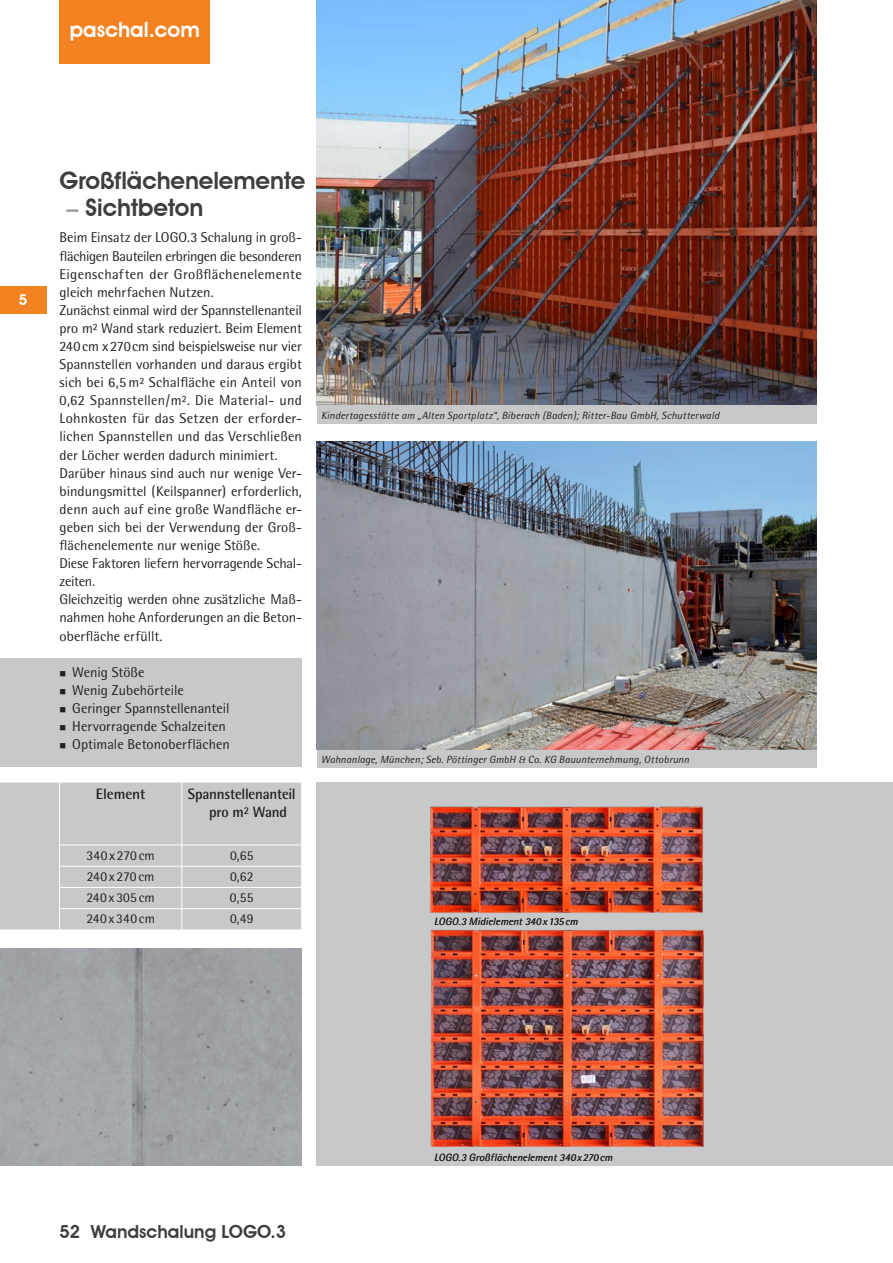
<style>
.page{position:relative;width:893px;height:1263px;background:#fff}
.page>*{position:absolute;margin:0;border:0;box-sizing:border-box;transform-origin:0 0}
.t1{font:600 24px "Avant Garde IT Cby BT";letter-spacing:-.005em;color:#3e3e3f}
.t2{font:600 21px "Avant Garde IT Cby BT";color:#fff}
.t3{font:600 18px "Avant Garde IT Cby BT";color:#3e3e3f}
.Fließ_eingerückt{font:700 15px/18px "Rotis Semi Sans";letter-spacing:-.015em;color:#231f20}
.t4{font:600 15px "Avant Garde IT Cby BT";color:#fff}
.Fließtext{font:14.25px/18.1px "Rotis Semi Sans";letter-spacing:-.005em;color:#231f20;text-align:justify}
.Fließ_eingerückt-2{font:14.25px "Rotis Semi Sans";color:#231f20}
.Fließ_eingerückt-3{font:13.5px "Rotis Semi Sans";letter-spacing:.015em;color:#231f20}
.Fließ_eingerückt-4{font:13.5px "Rotis Semi Sans";letter-spacing:.035em;color:#231f20}
.Bildunterschriften{font:italic 10.5px "Rotis Semi Sans";letter-spacing:.01em;color:#231f20}
.s1{color:#939598}
</style>
<div class="page">
<div style="left:60px;top:0;width:150px;height:64px;background:#f58220"></div>
<div style="left:317px;top:782px;width:576px;height:383px;background:#c7c8ca"></div>
<img style="left:430px;top:806px;width:273px;height:107px">
<img style="left:430px;top:929px;width:274px;height:218px">
<img style="left:317px;top:0;width:499px;height:405px">
<img style="left:317px;top:441px;width:499px;height:308px">
<div style="left:317px;top:405px;width:499px;height:18px;background:#c7c8ca"></div>
<div style="left:317px;top:749px;width:499px;height:18px;background:#c7c8ca"></div>
<div style="left:0;top:782px;width:301px;height:148px;background:#c7c8ca"></div>
<div style="left:0;top:659px;width:302px;height:108px;background:#c7c8ca"></div>
<img style="left:0;top:948px;width:302px;height:217px">
<div style="left:0;top:286px;width:47px;height:27px;background:#f58220"></div>
<h2 class="t2" style="left:70px;top:17px;width:132px">paschal.com</h2>
<p class="t4" style="left:19px;top:291px;width:10px">5</p>
<p class="t1" style="left:60px;top:166px;width:247px">Großflächenelemente</p>
<p class="t1" style="left:67px;top:193px;width:138px"><span class="s1">–</span> Sichtbeton</p>
<p class="Fließtext" style="left:60px;top:228px;width:244px">Beim Einsatz der LOGO.3 Schalung in groß&shy;flächigen Bauteilen erbringen die besonderen Eigenschaften der Großflächenelemente gleich mehrfachen Nutzen.</p>
<p class="Fließtext" style="left:60px;top:301px;width:244px">Zunächst einmal wird der Spannstellenanteil pro m² Wand stark reduziert. Beim Element 240cm x270cm sind beispielsweise nur vier Spannstellen vorhanden und daraus ergibt sich bei 6,5m² Schalfläche ein Anteil von 0,62 Spannstellen/m². Die Material- und Lohnkosten für das Setzen der erforder&shy;lichen Spannstellen und das Verschließen der Löcher werden dadurch minimiert.</p>
<p class="Fließtext" style="left:60px;top:464px;width:244px">Darüber hinaus sind auch nur wenige Ver&shy;bindungsmittel (Keilspanner) erforderlich, denn auch auf eine große Wandfläche er&shy;geben sich bei der Verwendung der Groß&shy;flächenelemente nur wenige Stöße.</p>
<p class="Fließtext" style="left:60px;top:554px;width:244px">Diese Faktoren liefern hervorragende Schal&shy;zeiten.</p>
<p class="Fließtext" style="left:60px;top:590px;width:244px;text-align:left">Gleichzeitig werden ohne zusätzliche Maß&shy;nahmen hohe Anforderungen an die Beton-- oberfläche erfüllt.</p>
<p class="Fließ_eingerückt-2" style="left:60px;top:663px;width:86px">■ Wenig Stöße</p>
<p class="Fließ_eingerückt-2" style="left:60px;top:681px;width:126px">■ Wenig Zubehörteile</p>
<p class="Fließ_eingerückt-2" style="left:60px;top:700px;width:171px">■ Geringer Spannstellenanteil</p>
<p class="Fließ_eingerückt-2" style="left:60px;top:718px;width:168px">■ Hervorragende Schalzeiten</p>
<p class="Fließ_eingerückt-2" style="left:60px;top:736px;width:172px">■ Optimale Betonoberflächen</p>
<p class="Fließ_eingerückt" style="left:96px;top:785px;width:51px">Element</p>
<p class="Fließ_eingerückt" style="left:209px;top:785px;width:88px;text-indent:-21px">Spannstellenanteil pro m² Wand</p>
<p class="Fließ_eingerückt-3" style="left:87px;top:847px;width:70px">340x270cm</p>
<p class="Fließ_eingerückt-3" style="left:230px;top:847px;width:25px">0,65</p>
<p class="Fließ_eingerückt-3" style="left:87px;top:868px;width:69px">240x270cm</p>
<p class="Fließ_eingerückt-3" style="left:230px;top:868px;width:25px">0,62</p>
<p class="Fließ_eingerückt-3" style="left:87px;top:889px;width:70px">240x305cm</p>
<p class="Fließ_eingerückt-3" style="left:230px;top:889px;width:25px">0,55</p>
<p class="Fließ_eingerückt-4" style="left:86px;top:911px;width:70px">240x340cm</p>
<p class="Fließ_eingerückt-3" style="left:230px;top:911px;width:25px">0,49</p>
<p class="Bildunterschriften" style="left:321px;top:409px;width:400px">Kindertagesstätte am „Alten Sportplatz“, Biberach (Baden); Ritter-Bau GmbH, Schutterwald</p>
<p class="Bildunterschriften" style="left:321px;top:753px;width:370px">Wohnanlage, München; Seb. Pöttinger GmbH &amp; Co. KG Bauunternehmung, Ottobrunn</p>
<p class="Bildunterschriften" style="left:434px;top:915px;width:145px">LOGO.3 Midielement 340x 135 cm</p>
<p class="t3" style="left:60px;top:1220px;width:228px">52 Wandschalung LOGO.3</p>
<p class="Bildunterschriften" style="left:434px;top:1151px;width:180px">LOGO.3 Großflächenelement 340x 270 cm</p>
</div>
